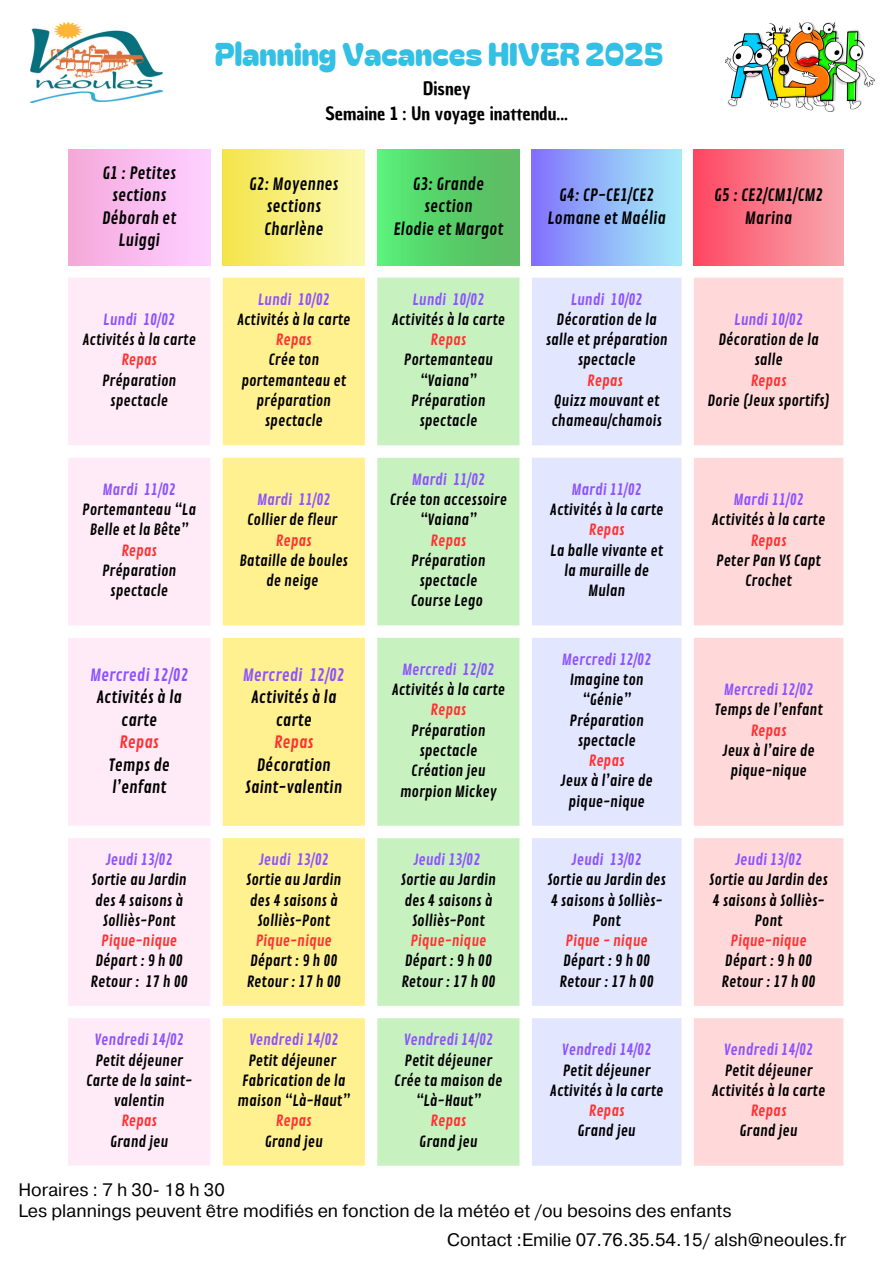
<style>
.page{position:relative;width:894px;height:1264px;background:#fff}
.page>*{position:absolute;margin:0;border:0;box-sizing:border-box;transform-origin:0 0}
.t1{font:31.5px "Bagel Fat One";color:#34bfe4}
.t2{font:18px "Pragmatica";color:#000}
.t3{font:18px "Chau Philomene One";color:#000}
.t4{font:16.5px/22.5px "Contrail One";color:#000;text-align:center}
.t5{font:16.5px "Contrail One";color:#8c52ff}
.t6{font:16.5px "Contrail One";color:#ff3131}
.t7{font:15px/20.2px "Contrail One";color:#000;text-align:center}
.t8{font:15px "Contrail One";color:#8c52ff}
.t9{font:15px "Contrail One";color:#ff3131}
</style>
<div class="page">
<img style="left:725px;top:23px;width:150px;height:88px">
<div style="left:68px;top:278px;width:142px;height:887px;background:#ffebf7"></div>
<div style="left:223px;top:277px;width:142px;height:888px;background:#fff18f"></div>
<div style="left:377px;top:277px;width:142px;height:888px;background:#c8f1c0"></div>
<div style="left:532px;top:277px;width:149px;height:888px;background:#e3e6ff"></div>
<div style="left:694px;top:277px;width:149px;height:888px;background:#ffd8da"></div>
<div style="left:68px;top:149px;width:142px;height:116px;background:linear-gradient(to right,#f4a8d9,#fed1ff)"></div>
<div style="left:223px;top:149px;width:142px;height:116px;background:linear-gradient(to right,#f5e44c,#fbf9b0)"></div>
<div style="left:377px;top:149px;width:142px;height:116px;background:linear-gradient(to right,#57ee76,#5bb760)"></div>
<div style="left:531px;top:149px;width:150px;height:116px;background:linear-gradient(to right,#8173fd,#a5f0f7)"></div>
<div style="left:693px;top:149px;width:150px;height:116px;background:linear-gradient(to right,#fe4762,#f8a8af)"></div>
<img style="left:30px;top:23px;width:132px;height:79px">
<p class="t1" style="left:215px;top:29px;width:449px">Planning Vacances HIVER 2025</p>
<p class="t4" style="left:102px;top:162px;width:75px">G1 : Petites sections</p>
<h1 class="t4" style="left:102px;top:207px;width:76px">Déborah et<br>Luiggi</h1>
<p class="t8" style="left:103px;top:311px;width:73px">Lundi 10/02</p>
<p class="t7" style="left:82px;top:330px;width:115px">Activités à la carte</p>
<p class="t9" style="left:121px;top:351px;width:37px">Repas</p>
<p class="t7" style="left:102px;top:371px;width:76px">Préparation spectacle</p>
<p class="t8" style="left:102px;top:480px;width:75px">Mardi 11/02</p>
<p class="t7" style="left:82px;top:500px;width:115px">Portemanteau “La<br>Belle et la Bête”</p>
<p class="t9" style="left:121px;top:541px;width:37px">Repas</p>
<p class="t7" style="left:102px;top:561px;width:76px">Préparation spectacle</p>
<p class="t5" style="left:90px;top:665px;width:100px">Mercredi 12/02</p>
<p class="t4" style="left:96px;top:686px;width:87px">Activités à la carte</p>
<p class="t6" style="left:119px;top:732px;width:41px">Repas</p>
<p class="t4" style="left:108px;top:754px;width:63px;text-align:left">Temps de l’enfant</p>
<p class="t8" style="left:106px;top:851px;width:68px">Jeudi 13/02</p>
<p class="t7" style="left:92px;top:870px;width:97px">Sortie au Jardin des 4 saisons à<br>Solliès-Pont</p>
<p class="t9" style="left:101px;top:932px;width:77px">Pique-nique</p>
<p class="t7" style="left:95px;top:951px;width:89px">Départ : 9 h 00</p>
<p class="t7" style="left:91px;top:971px;width:99px">Retour : 17 h 00</p>
<p class="t3" style="left:423px;top:76px;width:49px">Disney</p>
<p class="t3" style="left:325px;top:101px;width:244px">Semaine 1 : Un voyage inattendu...</p>
<p class="t4" style="left:249px;top:173px;width:91px">G2: Moyennes sections</p>
<p class="t4" style="left:264px;top:218px;width:61px">Charlène</p>
<p class="t8" style="left:258px;top:290px;width:73px">Lundi 10/02</p>
<p class="t7" style="left:237px;top:310px;width:115px">Activités à la carte</p>
<p class="t9" style="left:276px;top:331px;width:37px">Repas</p>
<p class="t7" style="left:241px;top:350px;width:106px">Crée ton portemanteau et préparation spectacle</p>
<p class="t8" style="left:257px;top:491px;width:75px">Mardi 11/02</p>
<p class="t7" style="left:247px;top:510px;width:92px">Collier de fleur</p>
<p class="t9" style="left:276px;top:531px;width:37px">Repas</p>
<p class="t7" style="left:239px;top:551px;width:110px">Bataille de boules de neige</p>
<p class="t5" style="left:243px;top:665px;width:103px">Mercredi 12/02</p>
<p class="t4" style="left:251px;top:686px;width:87px">Activités à la carte</p>
<p class="t6" style="left:274px;top:732px;width:41px">Repas</p>
<p class="t4" style="left:245px;top:754px;width:98px">Décoration<br>Saint-valentin</p>
<p class="t8" style="left:259px;top:851px;width:72px">Jeudi 13/02</p>
<p class="t7" style="left:246px;top:870px;width:97px">Sortie au Jardin des 4 saisons à<br>Solliès-Pont</p>
<p class="t9" style="left:256px;top:932px;width:77px">Pique-nique</p>
<p class="t7" style="left:250px;top:951px;width:89px">Départ : 9 h 00</p>
<p class="t7" style="left:247px;top:971px;width:96px">Retour : 17 h 00</p>
<p class="t4" style="left:412px;top:173px;width:73px">G3: Grande section</p>
<p class="t4" style="left:393px;top:218px;width:112px">Elodie et Margot</p>
<p class="t8" style="left:412px;top:290px;width:73px">Lundi 10/02</p>
<p class="t7" style="left:391px;top:310px;width:115px">Activités à la carte</p>
<p class="t9" style="left:430px;top:331px;width:37px">Repas</p>
<p class="t7" style="left:404px;top:350px;width:90px">Portemanteau “Vaiana”</p>
<p class="t7" style="left:411px;top:391px;width:76px">Préparation spectacle</p>
<p class="t8" style="left:411px;top:470px;width:75px">Mardi 11/02</p>
<p class="t7" style="left:389px;top:490px;width:119px">Crée ton accessoire “Vaiana”</p>
<p class="t9" style="left:430px;top:531px;width:37px">Repas</p>
<p class="t7" style="left:411px;top:551px;width:76px">Préparation spectacle</p>
<p class="t7" style="left:410px;top:591px;width:74px">Course Lego</p>
<p class="t8" style="left:402px;top:660px;width:94px">Mercredi 12/02</p>
<p class="t7" style="left:391px;top:680px;width:115px">Activités à la carte</p>
<p class="t9" style="left:430px;top:701px;width:37px">Repas</p>
<p class="t7" style="left:411px;top:720px;width:76px">Préparation spectacle</p>
<p class="t7" style="left:400px;top:761px;width:98px">Création jeu morpion Mickey</p>
<p class="t8" style="left:413px;top:851px;width:68px">Jeudi 13/02</p>
<p class="t7" style="left:401px;top:870px;width:97px">Sortie au Jardin des 4 saisons à<br>Solliès-Pont</p>
<p class="t9" style="left:410px;top:932px;width:77px">Pique-nique</p>
<p class="t7" style="left:404px;top:951px;width:89px">Départ : 9 h 00</p>
<p class="t7" style="left:401px;top:971px;width:96px">Retour : 17 h 00</p>
<p class="t4" style="left:559px;top:184px;width:96px">G4: CP-CE1/CE2</p>
<p class="t4" style="left:547px;top:207px;width:120px">Lomane et Maélia</p>
<p class="t8" style="left:570px;top:290px;width:73px">Lundi 10/02</p>
<p class="t7" style="left:545px;top:310px;width:123px">Décoration de la salle et préparation spectacle</p>
<p class="t9" style="left:587px;top:371px;width:37px">Repas</p>
<p class="t7" style="left:551px;top:391px;width:112px;text-align:left">Quizz mouvant et chameau/chamois</p>
<p class="t8" style="left:571px;top:480px;width:72px">Mardi 11/02</p>
<p class="t7" style="left:549px;top:500px;width:115px">Activités à la carte</p>
<p class="t9" style="left:588px;top:521px;width:37px">Repas</p>
<p class="t7" style="left:550px;top:540px;width:114px">La balle vivante et la muraille de<br>Mulan</p>
<p class="t8" style="left:561px;top:650px;width:91px">Mercredi 12/02</p>
<p class="t7" style="left:569px;top:670px;width:75px">Imagine ton “Génie”</p>
<p class="t7" style="left:569px;top:710px;width:76px">Préparation spectacle</p>
<p class="t9" style="left:588px;top:752px;width:37px">Repas</p>
<p class="t7" style="left:560px;top:771px;width:94px">Jeux à l’aire de pique-nique</p>
<p class="t8" style="left:571px;top:851px;width:72px">Jeudi 13/02</p>
<p class="t7" style="left:547px;top:870px;width:120px">Sortie au Jardin des<br>4 saisons à Solliès-<br>Pont</p>
<p class="t9" style="left:565px;top:932px;width:84px">Pique - nique</p>
<p class="t7" style="left:563px;top:951px;width:89px">Départ : 9 h 00</p>
<p class="t7" style="left:559px;top:971px;width:96px">Retour : 17 h 00</p>
<p class="t8" style="left:94px;top:1031px;width:91px">Vendredi 14/02</p>
<p class="t7" style="left:95px;top:1050px;width:89px">Petit déjeuner</p>
<p class="t7" style="left:86px;top:1070px;width:108px">Carte de la saint&shy;valentin</p>
<p class="t9" style="left:121px;top:1112px;width:37px">Repas</p>
<p class="t7" style="left:110px;top:1131px;width:60px">Grand jeu</p>
<p class="t2" style="left:18px;top:1177px;width:208px">Horaires : 7 h 30- 18 h 30</p>
<p class="t8" style="left:249px;top:1031px;width:91px">Vendredi 14/02</p>
<p class="t7" style="left:248px;top:1050px;width:89px">Petit déjeuner</p>
<p class="t7" style="left:237px;top:1070px;width:114px;text-align:left">Fabrication de la maison “Là-Haut”</p>
<p class="t9" style="left:276px;top:1112px;width:37px">Repas</p>
<p class="t7" style="left:264px;top:1131px;width:60px">Grand jeu</p>
<p class="t8" style="left:403px;top:1031px;width:91px">Vendredi 14/02</p>
<p class="t7" style="left:404px;top:1050px;width:89px">Petit déjeuner</p>
<p class="t7" style="left:394px;top:1070px;width:110px">Crée ta maison de “Là-Haut”</p>
<p class="t9" style="left:430px;top:1112px;width:37px">Repas</p>
<p class="t7" style="left:419px;top:1131px;width:60px">Grand jeu</p>
<p class="t8" style="left:562px;top:1041px;width:91px">Vendredi 14/02</p>
<p class="t7" style="left:562px;top:1060px;width:89px">Petit déjeuner</p>
<p class="t7" style="left:549px;top:1080px;width:115px">Activités à la carte</p>
<p class="t9" style="left:588px;top:1101px;width:37px">Repas</p>
<p class="t7" style="left:577px;top:1121px;width:60px">Grand jeu</p>
<p class="t4" style="left:714px;top:184px;width:110px">G5 : CE2/CM1/CM2</p>
<p class="t4" style="left:744px;top:207px;width:49px">Marina</p>
<p class="t8" style="left:734px;top:311px;width:70px">Lundi 10/02</p>
<p class="t7" style="left:718px;top:330px;width:102px">Décoration de la salle</p>
<p class="t9" style="left:750px;top:371px;width:37px">Repas</p>
<p class="t7" style="left:707px;top:391px;width:124px">Dorie (Jeux sportifs)</p>
<p class="t8" style="left:733px;top:491px;width:72px">Mardi 11/02</p>
<p class="t7" style="left:711px;top:510px;width:115px">Activités à la carte</p>
<p class="t9" style="left:750px;top:531px;width:37px">Repas</p>
<p class="t7" style="left:716px;top:551px;width:106px">Peter Pan VS Capt<br>Crochet</p>
<p class="t8" style="left:723px;top:681px;width:91px">Mercredi 12/02</p>
<p class="t7" style="left:714px;top:700px;width:110px">Temps de l’enfant</p>
<p class="t9" style="left:750px;top:721px;width:37px">Repas</p>
<p class="t7" style="left:722px;top:741px;width:94px">Jeux à l’aire de pique-nique</p>
<p class="t8" style="left:734px;top:851px;width:68px">Jeudi 13/02</p>
<p class="t7" style="left:709px;top:870px;width:120px">Sortie au Jardin des<br>4 saisons à Solliès-<br>Pont</p>
<p class="t9" style="left:730px;top:932px;width:77px">Pique-nique</p>
<p class="t7" style="left:724px;top:951px;width:89px">Départ : 9 h 00</p>
<p class="t7" style="left:721px;top:971px;width:96px">Retour : 17 h 00</p>
<p class="t8" style="left:723px;top:1041px;width:91px">Vendredi 14/02</p>
<p class="t7" style="left:724px;top:1060px;width:89px">Petit déjeuner</p>
<p class="t7" style="left:711px;top:1080px;width:115px">Activités à la carte</p>
<p class="t9" style="left:750px;top:1101px;width:37px">Repas</p>
<p class="t7" style="left:739px;top:1121px;width:60px">Grand jeu</p>
<p class="t2" style="left:18px;top:1198px;width:714px">Les plannings peuvent être modifiés en fonction de la météo et /ou besoins des enfants</p>
<p class="t2" style="left:447px;top:1227px;width:400px">Contact :Emilie 07.76.35.54.15/ alsh@neoules.fr</p>
</div>
